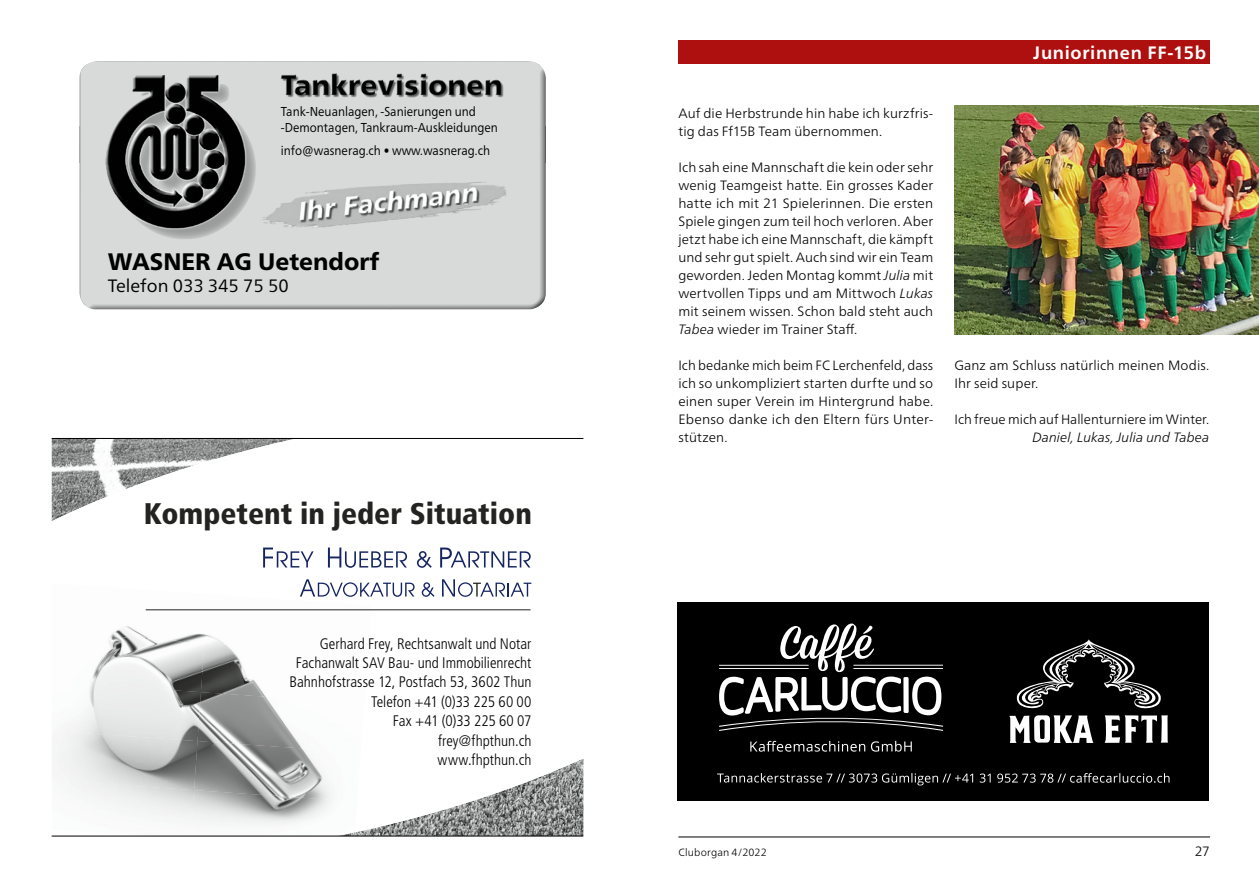
<style>
.page{position:relative;width:1259px;height:893px;background:#fff}
.page>*{position:absolute;margin:0;border:0;box-sizing:border-box;transform-origin:0 0}
.t1{font:900 condensed 29.85px "Frutiger LT Std";color:#232321}
.t2{font:800 23.85px "Frutiger Neue LTW1 G";color:#000}
.Kopfzeile_negativ{font:700 18px "Frutiger Neue LTW1 G";letter-spacing:.035em;color:#fff}
.t3{font:17.85px "Frutiger Neue LTW1 G";color:#000}
.t4{font:300 condensed 15.3px/19.4px "Frutiger LT Std";color:#000;text-align:right}
.GT{font:300 13.5px/18px "Frutiger Neue LTW1 G";letter-spacing:.005em;color:#000}
.GT-2{font:italic 300 13.5px "Frutiger Neue LTW1 G";letter-spacing:.005em;color:#000}
.t5{font:12.9px/15.5px "Frutiger Neue LTW1 G";color:#000;scale:.9 1}
.t6{font:300 10.5px "Frutiger Neue LTW1 G";letter-spacing:.015em;color:#000}
.s1{font-style:italic}
</style>
<div class="page">
<hr style="left:678px;top:837px;width:532px;height:1px;background:#000">
<svg style="left:52px;top:439px;width:531px;height:397px"></svg>
<img style="left:52px;top:583px;width:156px;height:49px">
<img style="left:204px;top:594px;width:167px;height:61px">
<img style="left:52px;top:632px;width:152px;height:50px">
<img style="left:201px;top:643px;width:167px;height:61px">
<img style="left:52px;top:682px;width:149px;height:49px">
<img style="left:197px;top:692px;width:167px;height:61px">
<img style="left:52px;top:731px;width:146px;height:49px">
<img style="left:194px;top:741px;width:167px;height:61px">
<img style="left:52px;top:780px;width:142px;height:56px">
<img style="left:191px;top:790px;width:166px;height:46px">
<svg style="left:263px;top:548px;width:50px;height:19px"></svg>
<svg style="left:328px;top:548px;width:79px;height:20px"></svg>
<svg style="left:417px;top:551px;width:15px;height:17px"></svg>
<svg style="left:440px;top:548px;width:91px;height:19px"></svg>
<svg style="left:300px;top:579px;width:114px;height:18px"></svg>
<svg style="left:422px;top:582px;width:12px;height:15px"></svg>
<svg style="left:442px;top:579px;width:89px;height:18px"></svg>
<hr style="left:146px;top:609px;width:384px;height:1px;background:#232321">
<hr style="left:52px;top:438px;width:531px;height:1px;background:#000">
<hr style="left:52px;top:836px;width:531px;height:1px;background:#000">
<div style="left:80px;top:61px;width:466px;height:66px;background:#d8dada"></div>
<img style="left:80px;top:126px;width:3px;height:37px">
<div style="left:260px;top:126px;width:286px;height:37px;background:#d8dada"></div>
<img style="left:80px;top:163px;width:466px;height:146px">
<img style="left:277px;top:72px;width:228px;height:27px">
<img style="left:260px;top:183px;width:248px;height:48px">
<img style="left:260px;top:178px;width:248px;height:5px">
<img style="left:101px;top:72px;width:159px;height:170px">
<div style="left:678px;top:41px;width:532px;height:23px;background:#ad100f"></div>
<img style="left:955px;top:105px;width:304px;height:230px">
<div style="left:677px;top:603px;width:532px;height:198px;background:#000"></div>
<svg style="left:1009px;top:639px;width:159px;height:104px"></svg>
<svg style="left:719px;top:624px;width:224px;height:107px"></svg>
<svg style="left:750px;top:741px;width:115px;height:11px"></svg>
<svg style="left:871px;top:741px;width:41px;height:11px"></svg>
<svg style="left:717px;top:773px;width:256px;height:12px"></svg>
<svg style="left:979px;top:773px;width:11px;height:10px"></svg>
<svg style="left:997px;top:773px;width:172px;height:10px"></svg>
<p class="t5" style="left:281px;top:104px;width:243px">Tank-Neuanlagen, -Sanierungen und -Demontagen, Tankraum-Auskleidungen</p>
<p class="t5" style="left:281px;top:143px;width:234px">info@wasnerag.ch • www.wasnerag.ch</p>
<p class="t2" style="left:108px;top:248px;width:273px">WASNER AG Uetendorf</p>
<p class="t3" style="left:108px;top:275px;width:182px">Telefon 033 345 75 50</p>
<p class="t1" style="left:144px;top:495px;width:389px">Kompetent in jeder Situation</p>
<p class="t4" style="left:289px;top:634px;width:244px">Gerhard Frey, Rechtsanwalt und Notar<br>Fachanwalt SAV Bau- und Immobilienrecht<br>Bahnhofstrasse 12, Postfach 53, 3602 Thun<br>Telefon +41 (0)33 225 60 00<br>Fax +41 (0)33 225 60 07<br>frey@fhpthun.ch<br>www.fhpthun.ch</p>
<p class="Kopfzeile_negativ" style="left:1033px;top:42px;width:174px">Juniorinnen FF-15b</p>
<p class="GT" style="left:678px;top:104px;width:256px">Auf die Herbstrunde hin habe ich kurzfris&shy;tig das Ff15B Team übernommen.</p>
<p class="GT" style="left:678px;top:158px;width:256px;text-align:justify">Ich sah eine Mannschaft die kein oder sehr wenig Teamgeist hatte. Ein grosses Kader hatte ich mit 21 Spielerinnen. Die ersten Spiele gingen zum teil hoch verloren. Aber jetzt habe ich eine Mannschaft, die kämpft und sehr gut spielt. Auch sind wir ein Team geworden. Jeden Montag kommt <span class="s1">Julia</span> mit wertvollen Tipps und am Mittwoch <span class="s1">Lukas </span>mit seinem wissen. Schon bald steht auch <span class="s1">Tabea</span> wieder im Trainer Staff.</p>
<p class="GT" style="left:678px;top:356px;width:256px;text-align:justify">Ich bedanke mich beim FC Lerchenfeld, dass ich so unkompliziert starten durfte und so einen super Verein im Hintergrund habe.<br>Ebenso danke ich den Eltern fürs Unter&shy;stützen.</p>
<p class="GT" style="left:954px;top:356px;width:256px">Ganz am Schluss natürlich meinen Modis.<br>Ihr seid super.</p>
<p class="GT" style="left:954px;top:410px;width:256px">Ich freue mich auf Hallenturniere im Winter.</p>
<p class="GT-2" style="left:1032px;top:429px;width:178px">Daniel, Lukas, Julia und Tabea</p>
<p class="t6" style="left:678px;top:846px;width:90px">Cluborgan 4/2022</p>
<p class="GT" style="left:1194px;top:843px;width:17px">27</p>
</div>
